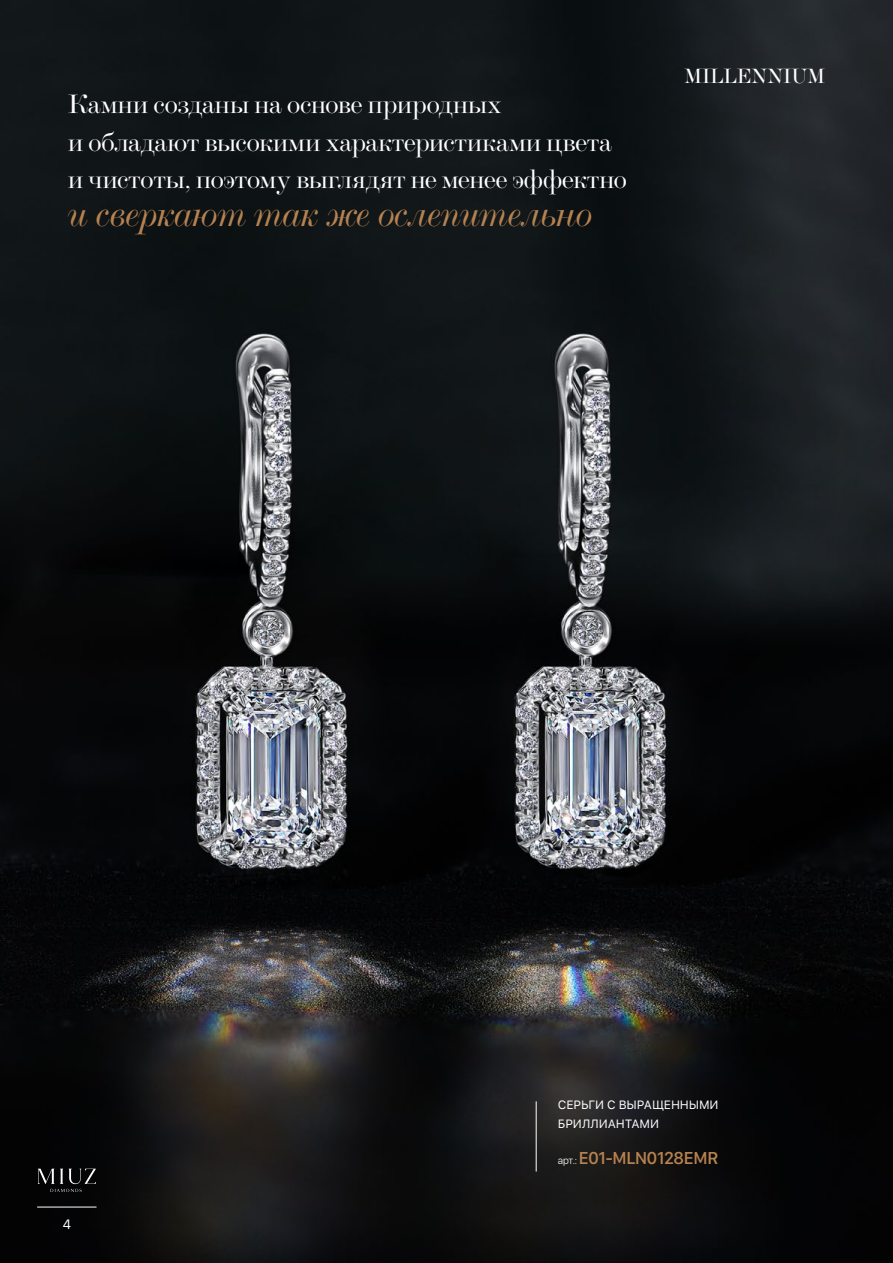
<style>
.page{position:relative;width:893px;height:1263px;background:#fff}
.page>*{position:absolute;margin:0;border:0;box-sizing:border-box;transform-origin:0 0}
.t1{font:italic 37.5px "Baron MT Modern Cyr";color:#b68250}
.t2{font:27px/37.5px "Baron MT Modern Cyr";color:#fff}
.Paragraph_Style_1{font:21px "Baron MT Modern Cyr";color:#fff}
.t3{font:500 18px "SF Compact Display";letter-spacing:-.01em;color:#b68250}
.t4{font:13.5px "SF Pro Display";color:#fff}
.t5{font:12px/19.5px "SFUI Text";letter-spacing:-.01em;color:#fff}
.s1{font-family:"SF Pro Display";font-weight:300;font-size:10.5px;color:#fff}
</style>
<div class="page">
<img style="left:0;top:0;width:893px;height:1263px">
<hr style="left:37px;top:1207px;width:60px;height:1px;background:#fff">
<svg style="left:38px;top:1169px;width:58px;height:23px"></svg>
<hr style="left:536px;top:1101px;width:1px;height:70px;background:#fff">
<p class="t2" style="left:68px;top:86px;width:560px">Камни созданы на основе природных<br>и обладают высокими характеристиками цвета и чистоты, поэтому выглядят не менее эффектно</p>
<p class="t1" style="left:68px;top:193px;width:526px">и сверкают так же ослепительно</p>
<p class="Paragraph_Style_1" style="left:685px;top:65px;width:142px">MILLENNIUM</p>
<p class="t4" style="left:63px;top:1216px;width:10px">4</p>
<p class="t5" style="left:558px;top:1095px;width:162px">СЕРЬГИ C ВЫРАЩЕННЫМИ<br>БРИЛЛИАНТАМИ</p>
<p class="t3" style="left:558px;top:1147px;width:162px"><span class="s1">арт.:</span> E01-MLN0128EMR</p>
</div>
